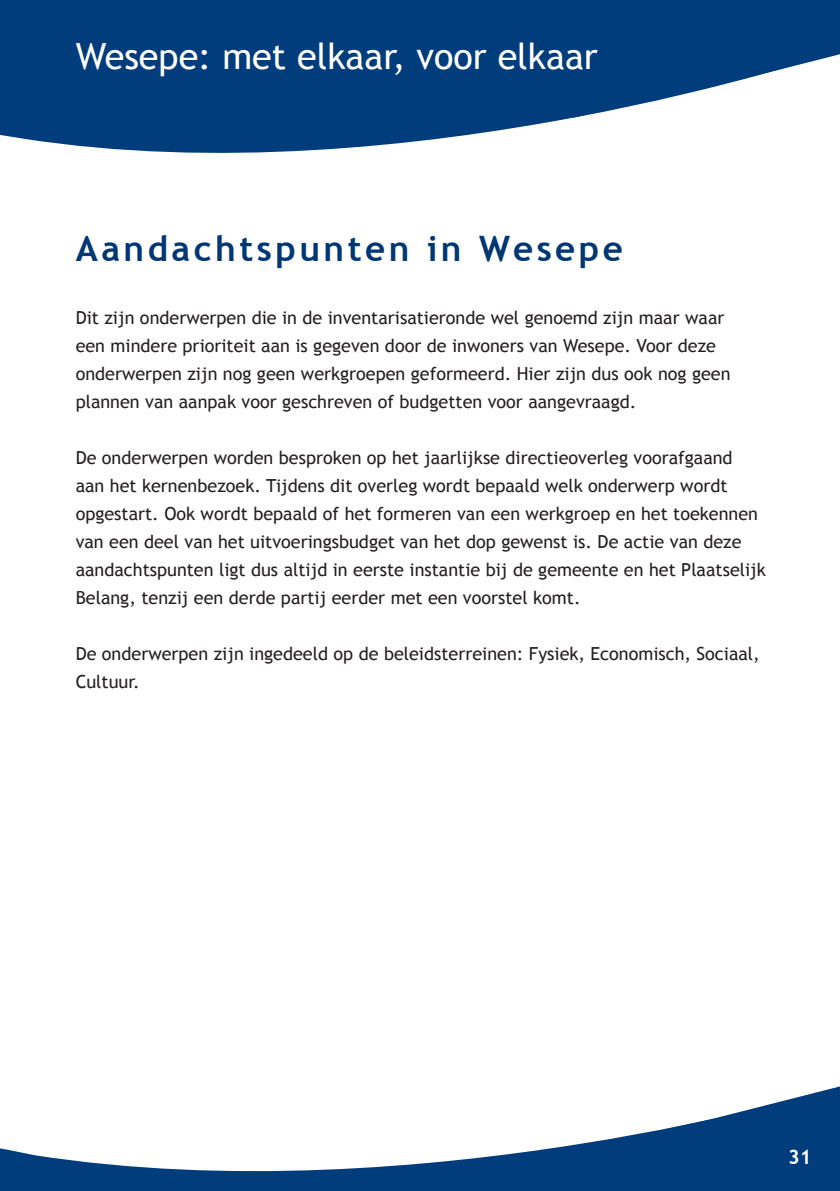
<style>
.page{position:relative;width:840px;height:1191px;background:#fff}
.page>*{position:absolute;margin:0;border:0;box-sizing:border-box;transform-origin:0 0}
.t1{font:36px "Trebuchet MS";color:#fff}
.t2{font:700 35px "Trebuchet MS";letter-spacing:.1em;color:#013775}
.t3{font:700 20px "Trebuchet MS";color:#fff}
.t4{font:18px/28px "Trebuchet MS";color:#231f20}
</style>
<div class="page">
<div style="left:0;top:0;width:839px;height:55px;background:#013d7d"></div>
<svg style="left:0;top:43px;width:837px;height:110px;fill:#013d7d"></svg>
<svg style="left:0;top:1086px;width:839px;height:105px"></svg>
<h1 class="t1" style="left:76px;top:35px;width:523px">Wesepe: met elkaar, voor elkaar</h1>
<h2 class="t2" style="left:76px;top:226px;width:548px">Aandachtspunten in Wesepe</h2>
<p class="t4" style="left:76px;top:304px;width:656px">Dit zijn onderwerpen die in de inventarisatieronde wel genoemd zijn maar waar een mindere prioriteit aan is gegeven door de inwoners van Wesepe. Voor deze onderwerpen zijn nog geen werkgroepen geformeerd. Hier zijn dus ook nog geen plannen van aanpak voor geschreven of budgetten voor aangevraagd.</p>
<p class="t4" style="left:76px;top:444px;width:691px">De onderwerpen worden besproken op het jaarlijkse directieoverleg voorafgaand<br>aan het kernenbezoek. Tijdens dit overleg wordt bepaald welk onderwerp wordt opgestart. Ook wordt bepaald of het formeren van een werkgroep en het toekennen van een deel van het uitvoeringsbudget van het dop gewenst is. De actie van deze aandachtspunten ligt dus altijd in eerste instantie bij de gemeente en het Plaatselijk Belang, tenzij een derde partij eerder met een voorstel komt.</p>
<p class="t4" style="left:76px;top:640px;width:685px">De onderwerpen zijn ingedeeld op de beleidsterreinen: Fysiek, Economisch, Sociaal,<br>Cultuur.</p>
<p class="t3" style="left:787px;top:1144px;width:25px">31</p>
</div>
